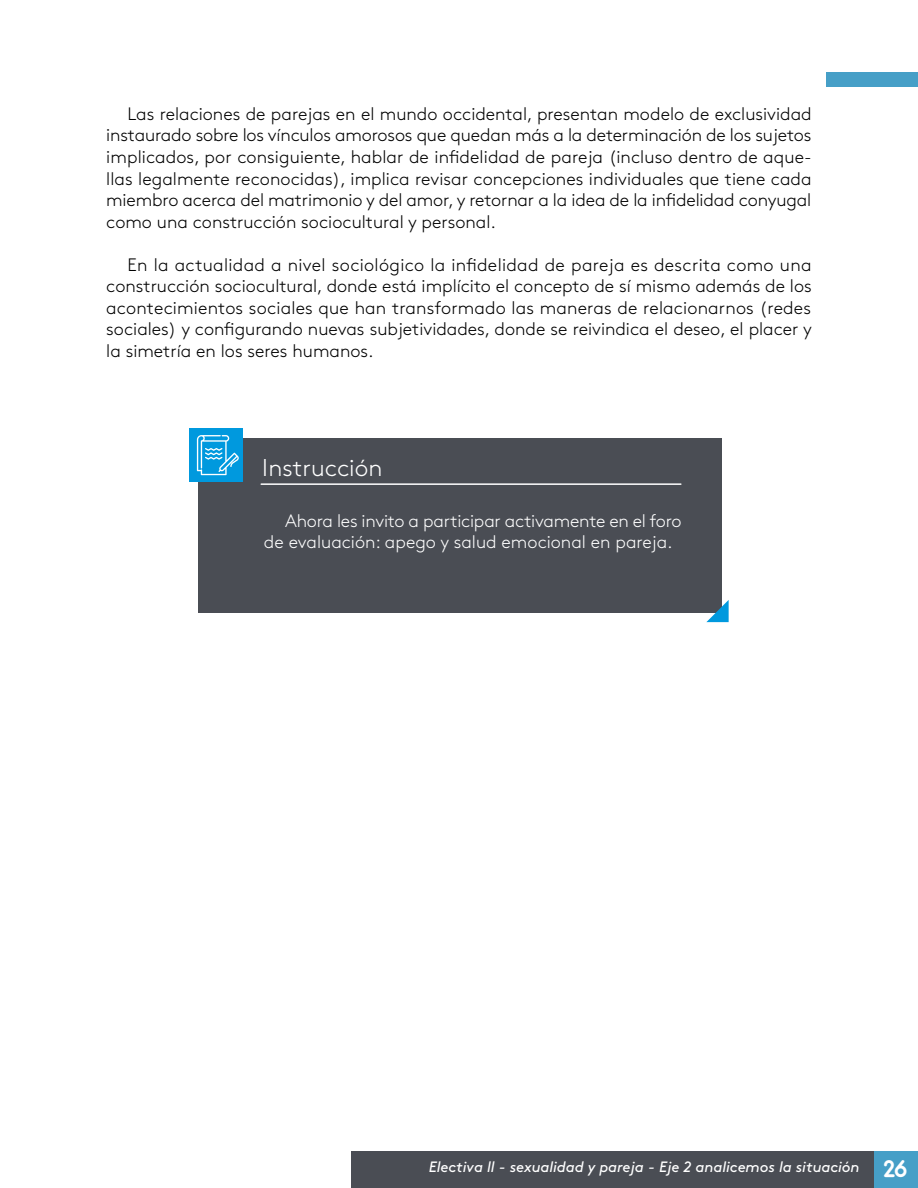
<style>
.page{position:relative;width:918px;height:1188px;background:#fff}
.page>*{position:absolute;margin:0;border:0;box-sizing:border-box;transform-origin:0 0}
.t1{font:300 24.3px "Brown Std";color:#fff}
.t2{font:300 18px/21.6px "Brown Std";color:#000;text-align:justify}
.t3{font:300 18px/21.6px "Brown Std";letter-spacing:-.005em;color:#fff}
.t4{font:italic 15px "Brown Std";letter-spacing:-.005em;color:#fff}
.s1{font-family:"Areandina Voz";font-style:normal;font-size:24px}
</style>
<div class="page">
<div style="left:826px;top:72px;width:92px;height:15px;background:#469fc7"></div>
<div style="left:873px;top:1151px;width:45px;height:37px;background:#469fc7"></div>
<div style="left:351px;top:1151px;width:522px;height:37px;background:#4a4d54"></div>
<div style="left:198px;top:438px;width:523px;height:175px;background:#4a4d54"></div>
<hr style="left:261px;top:483px;width:420px;height:2px;background:#fff">
<div style="left:189px;top:428px;width:53px;height:53px;background:#0099de"></div>
<svg style="left:197px;top:435px;width:42px;height:40px"></svg>
<svg style="left:706px;top:600px;width:23px;height:22px"></svg>
<p class="t2" style="left:106px;top:103px;width:707px;text-indent:21px">Las relaciones de parejas en el mundo occidental, presentan modelo de exclusividad instaurado sobre los vínculos amorosos que quedan más a la determinación de los sujetos implicados, por consiguiente, hablar de infidelidad de pareja (incluso dentro de aque&shy;llas legalmente reconocidas), implica revisar concepciones individuales que tiene cada miembro acerca del matrimonio y del amor, y retornar a la idea de la infidelidad conyugal como una construcción sociocultural y personal.</p>
<p class="t2" style="left:106px;top:254px;width:707px;text-indent:21px">En la actualidad a nivel sociológico la infidelidad de pareja es descrita como una construcción sociocultural, donde está implícito el concepto de sí mismo además de los acontecimientos sociales que han transformado las maneras de relacionarnos (redes sociales) y configurando nuevas subjetividades, donde se reivindica el deseo, el placer y la simetría en los seres humanos.</p>
<h1 class="t1" style="left:262px;top:454px;width:122px">Instrucción</h1>
<p class="t3" style="left:264px;top:510px;width:419px;text-indent:21px">Ahora les invito a participar activamente en el foro de evaluación: apego y salud emocional en pareja.</p>
<p class="t4" style="left:429px;top:1158px;width:480px">Electiva ll - sexualidad y pareja - Eje 2 analicemos la situación <span class="s1">26</span></p>
</div>
